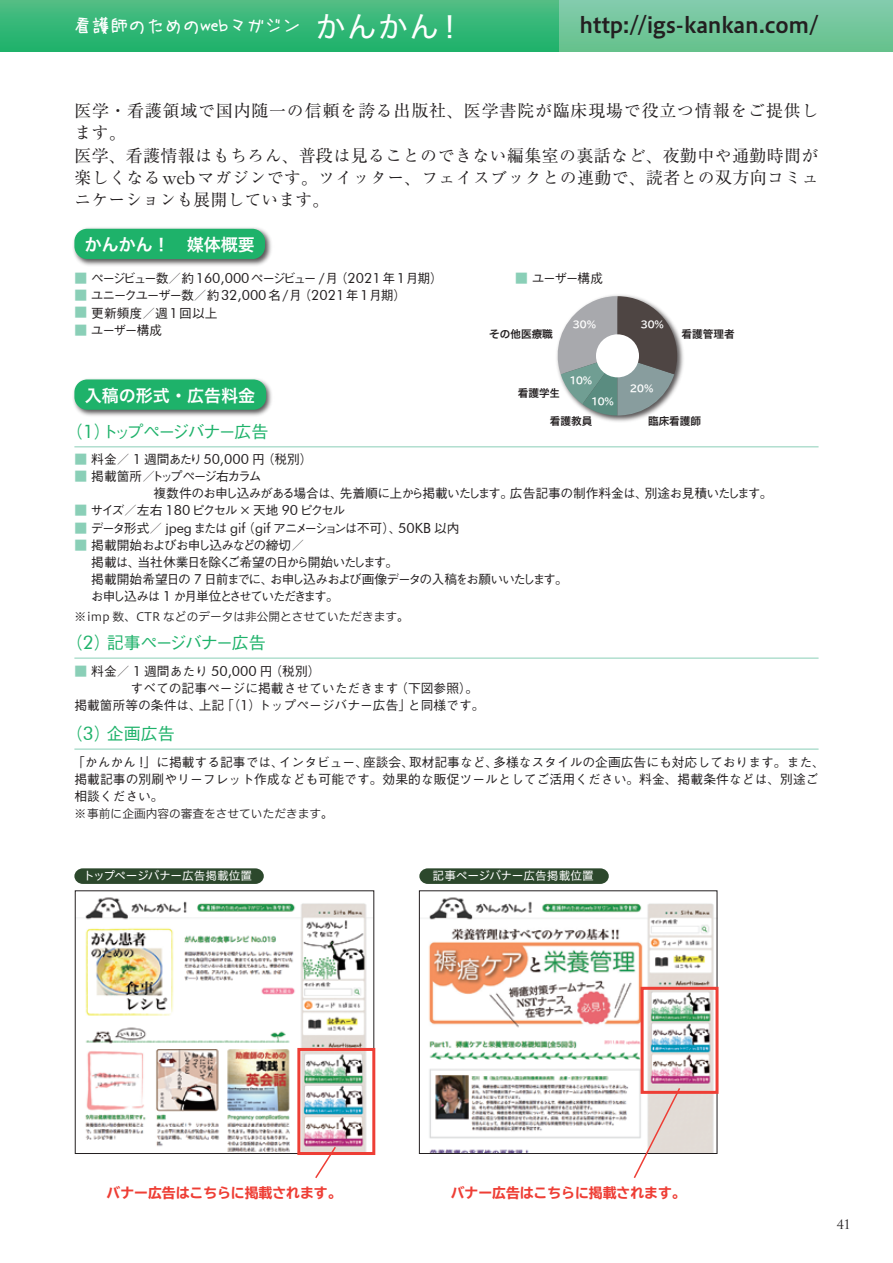
<style>
.page{position:relative;width:893px;height:1263px;background:#fff}
.page>*{position:absolute;margin:0;border:0;box-sizing:border-box;transform-origin:0 0}
.t1{font:21.3px "Hiragino UD Sans F Std N W6";letter-spacing:-.01em;color:#231f20}
.t2{font:18px "aquafont";color:#fff}
.t3{font:16.95px/22.4px "Ryumin Std Regular KS";letter-spacing:.02em;color:#231f20}
.t4{font:16.95px "Ryumin Pr 6 N";letter-spacing:.02em;color:#231f20}
.t5{font:16.95px "Ryumin Pr 6 N";letter-spacing:.045em;color:#231f20}
.t6{font:500 16.95px "Gothic BBB Pr 6 N";letter-spacing:-.075em;color:#1eb26a}
.t7{font:16.95px "Hira Kaku Pro N W6";color:#fff}
.t8{font:700 expanded 13.8px "TBUD Go Std";color:#ee3e35}
.t9{font:500 12.75px/17px "Gothic BBB Pr 6 N";color:#231f20}
.t10{font:500 12.75px/17px "Gothic BBB Pr 6 N";letter-spacing:-.105em;color:#231f20}
.t11{font:500 12.75px/17px "Gothic BBB Pr 6 N";letter-spacing:-.06em;color:#231f20}
.t12{font:500 12.75px "Gothic BBB Pr 6 N";letter-spacing:-.13em;color:#231f20}
.t13{font:500 12.75px "Gothic BBB Pr 6 N";letter-spacing:-.18em;color:#231f20}
.t14{font:500 12.75px "Gothic BBB Pr 6 N";letter-spacing:-.115em;color:#231f20}
.t15{font:500 12.75px "Gothic BBB Pr 6 N";letter-spacing:-.145em;color:#231f20}
.t16{font:500 12.75px "Gothic BBB Pr 6 N";letter-spacing:-.04em;color:#231f20}
.t17{font:12.75px "Trajan Pro";color:#231f20}
.t18{font:11.7px "Hiragino UD Sans F Std N W3";color:#231f20}
.t19{font:11.7px "Hiragino UD Sans Std W4";letter-spacing:-.01em;color:#fff}
.t20{font:10.65px "Hiragino UD Sans F Std N W6";color:#231f20}
.t21{font:700 9.6px "TBUD Go Std";letter-spacing:-.055em;color:#fff}
.s1{font-family:"Hira Kaku Std W4";font-size:29.7px}
.s2{font-family:"Hira Min Pro N W2"}
.s3{font-family:"Ryumin Std Regular KS"}
.s4{font-family:"Ryumin Pr 6 N"}
.s5{font-family:"Garamond";font-size:20.4px}
.s6{color:#8acfb7}
.s7{font-family:"Futura BT";font-weight:400;font-size:14.1px}
.s8{font-family:"Futura BT";font-weight:400;font-size:18.75px}
</style>
<div class="page">
<div style="left:0;top:0;width:893px;height:51px;background:linear-gradient(to bottom,#83ccae,#65c18c)"></div>
<img style="left:85px;top:897px;width:282px;height:255px">
<div style="left:0;top:0;width:558px;height:51px;background:linear-gradient(to bottom,#51bd85,#1bb16a)"></div>
<hr style="left:74px;top:446px;width:744px;height:1px;background:#8acfb7">
<img style="left:73px;top:227px;width:199px;height:39px">
<div style="left:74px;top:229px;width:191px;height:30px;background:#1eb26a;border-radius:13px"></div>
<hr style="left:74px;top:658px;width:745px;height:1px;background:#8acfb7">
<hr style="left:74px;top:749px;width:745px;height:1px;background:#8acfb7">
<img style="left:592px;top:295px;width:92px;height:127px">
<svg style="left:556px;top:296px;width:121px;height:119px"></svg>
<div style="left:596px;top:334px;width:43px;height:43px;background:#fff;border-radius:50%"></div>
<svg style="left:74px;top:868px;width:190px;height:16px;background:#365036"></svg>
<svg style="left:419px;top:868px;width:190px;height:16px;background:#365036"></svg>
<img style="left:73px;top:379px;width:199px;height:37px">
<div style="left:74px;top:379px;width:192px;height:31px;background:#1eb26a;border-radius:13px"></div>
<div style="left:75px;top:890px;width:299px;height:264px;border:1px solid #231f20"></div>
<div style="left:297px;top:1048px;width:78px;height:107px;border:3px solid #ee3e35"></div>
<svg style="left:314px;top:1145px;width:23px;height:33px"></svg>
<img style="left:429px;top:897px;width:286px;height:255px">
<div style="left:419px;top:890px;width:298px;height:264px;border:1px solid #231f20"></div>
<div style="left:641px;top:987px;width:77px;height:107px;border:3px solid #ee3e35"></div>
<svg style="left:632px;top:1086px;width:50px;height:92px"></svg>
<h2 class="t2" style="left:74px;top:16px;width:392px">看護師のためのwebマガジン <span class="s1">かんかん！</span></h2>
<h1 class="t1" style="left:579px;top:9px;width:241px">http://igs-kankan.com/</h1>
<h3 class="t5" style="left:74px;top:97px;width:746px">医学<span class="s2">・</span>看護領域<span class="s3">で</span>国内随一<span class="s3">の</span>信頼<span class="s3">を</span>誇<span class="s3">る</span>出版社<span class="s2">、</span>医学書院<span class="s3">が</span>臨床現場<span class="s3">で</span>役立<span class="s3">つ</span>情報<span class="s3">をご</span>提供<span class="s3">し</span></h3>
<h3 class="t3" style="left:74px;top:120px;width:53px">ます<span class="s2">。</span></h3>
<h3 class="t4" style="left:74px;top:142px;width:746px">医学<span class="s2">、</span>看護情報<span class="s3">はもちろん</span><span class="s2">、</span>普段<span class="s3">は</span>見<span class="s3">ることのできない</span>編集室<span class="s3">の</span>裏話<span class="s3">など</span><span class="s2">、</span>夜勤中<span class="s3">や</span>通勤時間<span class="s3">が</span></h3>
<h3 class="t3" style="left:74px;top:165px;width:746px"><span class="s4">楽</span>しくなる<span class="s5">web</span>マガジンです<span class="s2">。</span>ツイッター<span class="s2">、</span>フェイスブックとの<span class="s4">連動</span>で<span class="s2">、</span><span class="s4">読者</span>との<span class="s4">双方向</span>コミュニケーションも<span class="s4">展開</span>しています<span class="s2">。</span></h3>
<h3 class="t7" style="left:85px;top:229px;width:172px">かんかん！　媒体概要</h3>
<p class="t13" style="left:74px;top:268px;width:370px"><span class="s6">■</span> ページビュー数／約<span class="s7">160,000</span>ページビュー <span class="s7">/</span>月（<span class="s7">2021</span>年<span class="s7">1</span>月期）</p>
<p class="t14" style="left:74px;top:285px;width:333px"><span class="s6">■</span> ユニークユーザー数／約<span class="s7">32,000</span>名<span class="s7">/</span>月（<span class="s7">2021</span>年<span class="s7">1</span>月期）</p>
<p class="t9" style="left:74px;top:303px;width:145px"><span class="s6">■</span> 更新頻度／週<span class="s7">1</span>回以上</p>
<p class="t9" style="left:74px;top:320px;width:89px"><span class="s6">■</span> ユーザー構成</p>
<p class="t9" style="left:515px;top:269px;width:89px"><span class="s6">■</span> ユーザー構成</p>
<p class="t21" style="left:573px;top:317px;width:25px">30%</p>
<p class="t21" style="left:640px;top:317px;width:25px">30%</p>
<p class="t20" style="left:682px;top:326px;width:55px">看護管理者</p>
<p class="t20" style="left:489px;top:326px;width:65px">その他医療職</p>
<h3 class="t7" style="left:85px;top:380px;width:172px">入稿の形式・広告料金</h3>
<h3 class="t6" style="left:66px;top:417px;width:204px">（<span class="s8">1</span>）トップページバナー広告</h3>
<p class="t20" style="left:518px;top:385px;width:44px">看護学生</p>
<p class="t21" style="left:569px;top:373px;width:24px">10%</p>
<p class="t21" style="left:591px;top:393px;width:24px">10%</p>
<p class="t20" style="left:550px;top:413px;width:44px">看護教員</p>
<p class="t21" style="left:630px;top:381px;width:25px">20%</p>
<p class="t20" style="left:648px;top:413px;width:55px">臨床看護師</p>
<p class="t16" style="left:74px;top:449px;width:240px"><span class="s6">■</span> 料金／ <span class="s7">1</span> 週間あたり<span class="s7">50,000</span> 円（税別）</p>
<p class="t11" style="left:74px;top:467px;width:700px"><span class="s6">■</span> 掲載箇所／トップページ右カラム<br>　　　　　　複数件のお申し込みがある場合は、先着順に上から掲載いたします。広告記事の制作料金は、別途お見積いたします。</p>
<p class="t15" style="left:74px;top:500px;width:272px"><span class="s6">■</span> サイズ／左右 <span class="s7">180</span>ピクセル×天地 <span class="s7">90</span>ピクセル</p>
<p class="t12" style="left:74px;top:517px;width:387px"><span class="s6">■</span> データ形式／ j<span class="s7">peg</span>または <span class="s7">gif</span>（<span class="s7">gif</span> アニメーションは不可）、<span class="s7">50KB</span> 以内</p>
<p class="t10" style="left:91px;top:535px;width:479px;text-indent:-16px"><span class="s6">■</span> 掲載開始およびお申し込みなどの締切／<br>掲載は、当社休業日を除くご希望の日から開始いたします。<br>掲載開始希望日の <span class="s7">7</span> 日前までに、お申し込みおよび画像データの入稿をお願いいたします。お申し込みは <span class="s7">1</span> か月単位とさせていただきます。</p>
<p class="t18" style="left:74px;top:608px;width:336px">※imp 数、CTR などのデータは非公開とさせていただきます。</p>
<h3 class="t6" style="left:66px;top:629px;width:201px">（<span class="s8">2</span>）記事ページバナー広告</h3>
<p class="t9" style="left:74px;top:662px;width:412px"><span class="s6">■</span> 料金／ <span class="s7">1</span> 週間あたり <span class="s7">50,000</span> 円（税別）<br>　　　　すべての記事ページに掲載させていただきます（下図参照）。掲載箇所等の条件は、上記「（<span class="s7">1</span>）トップページバナー広告」と同様です。</p>
<h3 class="t6" style="left:66px;top:720px;width:110px">（<span class="s8">3</span>）企画広告</h3>
<p class="t9" style="left:72px;top:753px;width:754px">「かんかん <span class="s7">!</span>」に掲載する記事では、インタビュー、座談会、取材記事など、多様なスタイルの企画広告にも対応しております。また、掲載記事の別刷やリーフレット作成なども可能です。効果的な販促ツールとしてご活用ください。料金、掲載条件などは、別途ご相談ください。</p>
<p class="t18" style="left:74px;top:805px;width:260px">※事前に企画内容の審査をさせていただきます。</p>
<p class="t19" style="left:83px;top:867px;width:171px">トップページバナー広告掲載位置</p>
<p class="t19" style="left:433px;top:867px;width:163px">記事ページバナー広告掲載位置</p>
<p class="t8" style="left:107px;top:1185px;width:236px">バナー広告はこちらに掲載されます。</p>
<p class="t8" style="left:451px;top:1185px;width:236px">バナー広告はこちらに掲載されます。</p>
<p class="t17" style="left:837px;top:1216px;width:15px">41</p>
</div>
